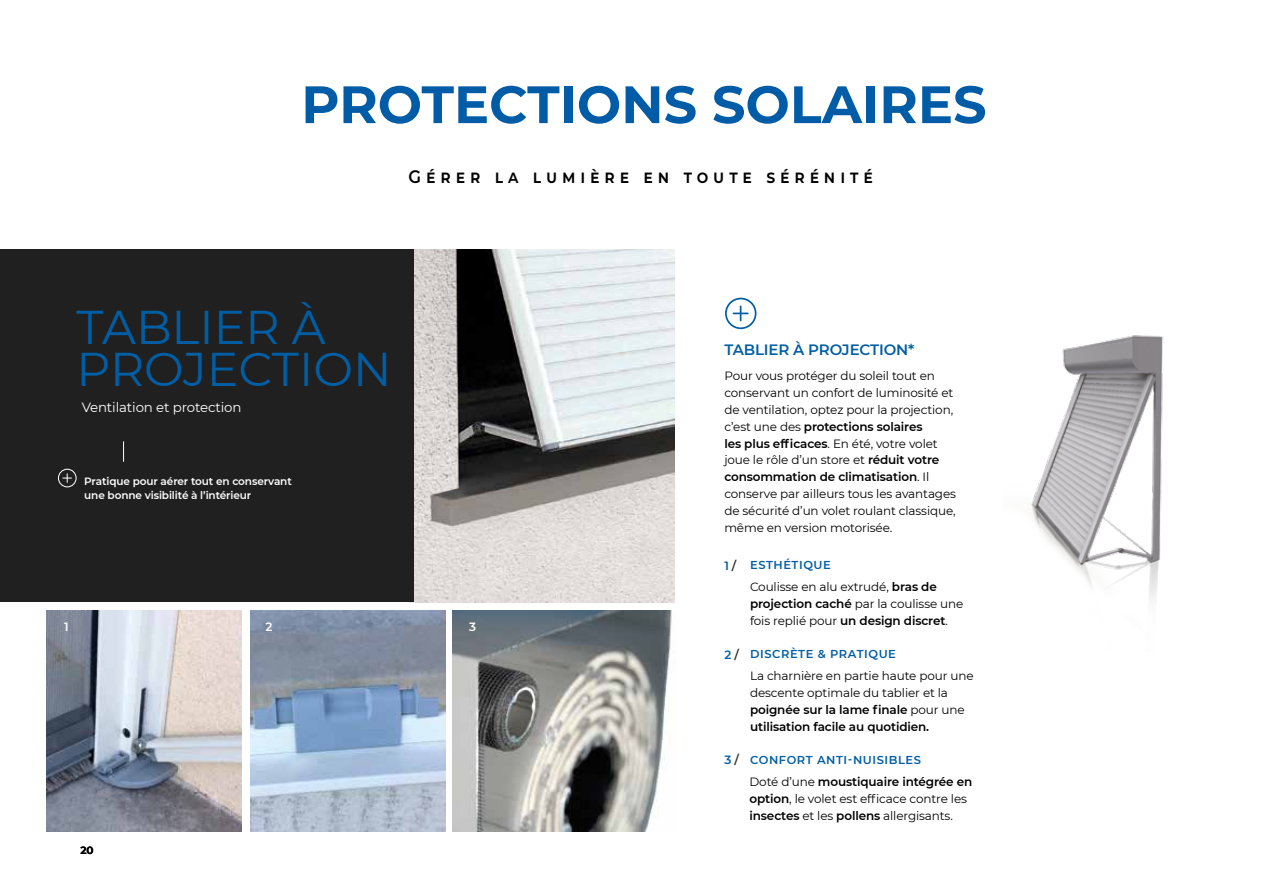
<style>
.page{position:relative;width:1263px;height:893px;background:#fff}
.page>*{position:absolute;margin:0;border:0;box-sizing:border-box;transform-origin:0 0}
.t1{font:700 52.5px "Montserrat";color:#005ca6}
.t2{font:47.25px/42px "Montserrat";color:#005ea5}
.t3{font:600 18px "Montserrat";letter-spacing:.34em;color:#000;scale:.91 1}
.t4{font:600 15px "Montserrat";letter-spacing:-.01em;color:#005ea5}
.t5{font:13.35px "Montserrat";letter-spacing:-.01em;color:#fff}
.t6{font:12px/17px "Montserrat";letter-spacing:-.01em;color:#000}
.t7{font:600 12px "Montserrat";color:#005ea5}
.t8{font:600 12px "Montserrat";color:#fff}
.t9{font:600 11.55px "Montserrat";letter-spacing:.05em;color:#005ea5}
.t10{font:600 10.5px/13.5px "Montserrat";letter-spacing:-.01em;color:#fff}
.t11{font:700 10.5px "Montserrat";color:#000}
.s1{font-weight:600}
.s2{color:#2f2e2f}
</style>
<div class="page">
<hr style="left:1262px;top:0;width:1px;height:438px;background:#202020">
<svg style="left:725px;top:298px;width:31px;height:31px"></svg>
<img style="left:1031px;top:335px;width:133px;height:265px">
<img style="left:47px;top:610px;width:195px;height:221px">
<img style="left:453px;top:610px;width:219px;height:221px">
<img style="left:414px;top:249px;width:260px;height:353px">
<div style="left:0;top:249px;width:414px;height:353px;background:#202020"></div>
<svg style="left:123px;top:441px;width:1px;height:21px"></svg>
<svg style="left:58px;top:469px;width:19px;height:18px"></svg>
<img style="left:250px;top:610px;width:195px;height:221px">
<h1 class="t1" style="left:301px;top:67px;width:687px">PROTECTIONS SOLAIRES</h1>
<h3 class="t3" style="left:409px;top:164px;width:512px">Gérer la lumière en toute sérénité</h3>
<h2 class="t2" style="left:77px;top:304px;width:316px">TABLIER À<br>PROJECTION</h2>
<p class="t5" style="left:82px;top:398px;width:161px">Ventilation et protection</p>
<p class="t10" style="left:84px;top:474px;width:209px">Pratique pour aérer tout en conservant une bonne visibilité à l’intérieur</p>
<p class="t4" style="left:724px;top:339px;width:192px">TABLIER À PROJECTION*</p>
<p class="t6" style="left:724px;top:367px;width:233px">Pour vous protéger du soleil tout en conservant un confort de luminosité et de ventilation, optez pour la projection, c’est une des <span class="s1">protections solaires<br>les plus efficaces</span>. En été, votre volet joue le rôle d’un store et <span class="s1">réduit votre consommation de climatisation</span>. Il conserve par ailleurs tous les avantages de sécurité d’un volet roulant classique, même en version motorisée.</p>
<p class="t7" style="left:724px;top:557px;width:14px">1 <span class="s2">/</span></p>
<p class="t9" style="left:750px;top:557px;width:82px">ESTHÉTIQUE</p>
<p class="t8" style="left:64px;top:618px;width:6px">1</p>
<p class="t8" style="left:265px;top:618px;width:8px">2</p>
<p class="t8" style="left:469px;top:618px;width:8px">3</p>
<p class="t11" style="left:80px;top:843px;width:15px">20</p>
<p class="t7" style="left:724px;top:646px;width:16px">2 <span class="s2">/</span></p>
<p class="t7" style="left:724px;top:751px;width:16px">3 <span class="s2">/</span></p>
<p class="t6" style="left:750px;top:578px;width:215px">Coulisse en alu extrudé, <span class="s1">bras de projection caché</span> par la coulisse une fois replié pour <span class="s1">un design discret</span>.</p>
<p class="t9" style="left:750px;top:646px;width:147px">DISCRÈTE &amp; PRATIQUE</p>
<p class="t6" style="left:750px;top:667px;width:225px">La charnière en partie haute pour une descente optimale du tablier et la <span class="s1">poignée sur la lame finale</span> pour une <span class="s1">utilisation facile au quotidien.</span></p>
<p class="t9" style="left:750px;top:751px;width:172px">CONFORT ANTI-NUISIBLES</p>
<p class="t6" style="left:749px;top:773px;width:224px">Doté d’une <span class="s1">moustiquaire intégrée en option</span>, le volet est efficace contre les <span class="s1">insectes</span> et les <span class="s1">pollens</span> allergisants.</p>
</div>
